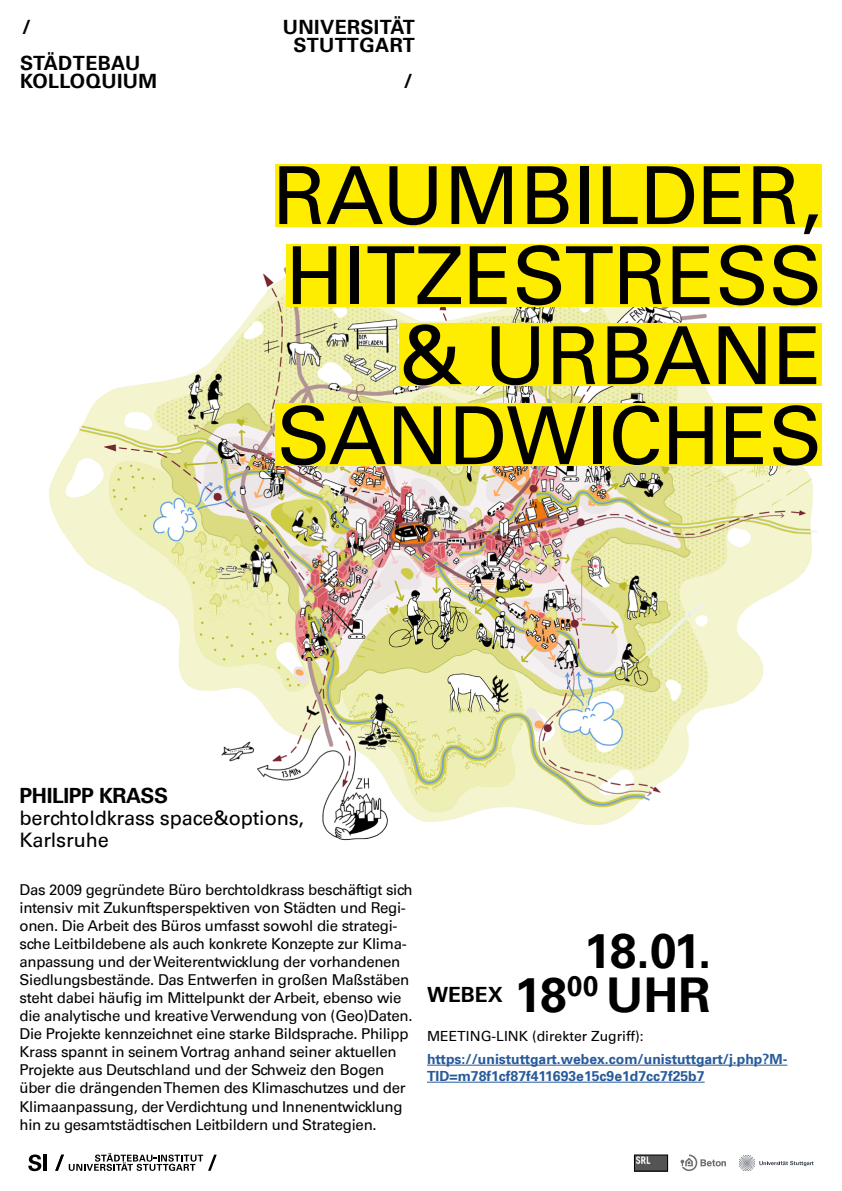
<style>
.page{position:relative;width:842px;height:1191px;background:#fff}
.page>*{position:absolute;margin:0;border:0;box-sizing:border-box;transform-origin:0 0}
.t1{font:80px/80px "Universfor Uni S55 Rm";color:#000;text-align:right}
.t2{font:48px/44px "Universfor Uni S65 Bd";letter-spacing:-.02em;color:#000;text-align:right}
.t3{font:21px "Universfor Uni S65 Bd";letter-spacing:-.02em;color:#020203}
.t4{font:21px "Universfor Uni S65 Bd";color:#000}
.t5{font:20px/22px "Universfor Uni S55 Rm";letter-spacing:-.01em;color:#020203}
.t6{font:19.7px/17.8px "Universfor Uni S65 Bd";letter-spacing:.02em;color:#020203;text-align:center}
.t7{font:15px/18px "Universfor Uni S55 Rm";letter-spacing:-.02em;color:#020203}
.t8{font:14px/17px "Universfor Uni S65 Bd";color:#275b9b}
.t9{font:14px "Universfor Uni S55 Rm";color:#000}
</style>
<div class="page">
<svg style="left:28px;top:1154px;width:13px;height:17px"></svg>
<hr style="left:44px;top:1154px;width:3px;height:16px;background:#000">
<svg style="left:55px;top:1153px;width:162px;height:17px"></svg>
<svg style="left:739px;top:1155px;width:75px;height:16px"></svg>
<img style="left:636px;top:1157px;width:30px;height:12px">
<div style="left:634px;top:1155px;width:34px;height:16px;border:1px solid #000"></div>
<svg style="left:680px;top:1154px;width:46px;height:17px"></svg>
<img style="left:49px;top:267px;width:773px;height:574px">
<div style="left:275px;top:164px;width:547px;height:62px;background:#ffed00"></div>
<div style="left:286px;top:244px;width:536px;height:62px;background:#ffed00"></div>
<div style="left:399px;top:324px;width:423px;height:62px;background:#ffed00"></div>
<div style="left:275px;top:403px;width:547px;height:62px;background:#ffed00"></div>
<hr style="left:427px;top:1064px;width:360px;height:1px;background:#275b9b">
<hr style="left:427px;top:1081px;width:278px;height:1px;background:#275b9b">
<h3 class="t6" style="left:22px;top:17px;width:10px">/</h3>
<h3 class="t6" style="left:283px;top:17px;width:134px">UNIVERSITÄT<br>STUTTGART</h3>
<h3 class="t6" style="left:20px;top:53px;width:139px;text-align:left">STÄDTEBAU<br>KOLLOQUIUM</h3>
<h3 class="t6" style="left:404px;top:71px;width:10px">/</h3>
<h1 class="t1" style="left:272px;top:152px;width:551px">RAUMBILDER,<br>HITZESTRESS &amp; URBANE<br>SANDWICHES</h1>
<h3 class="t3" style="left:20px;top:781px;width:150px">PHILIPP KRASS</h3>
<h3 class="t5" style="left:20px;top:806px;width:286px">berchtoldkrass space&amp;options,<br>Karlsruhe</h3>
<p class="t7" style="left:20px;top:880px;width:395px">Das 2009 gegründete Büro berchtoldkrass beschäftigt sich intensiv mit Zukunftsperspektiven von Städten und Regi&shy;onen. Die Arbeit des Büros umfasst sowohl die strategi&shy;sche Leitbildebene als auch konkrete Konzepte zur Klima&shy;anpassung und der Weiterentwicklung der vorhandenen Siedlungsbestände. Das Entwerfen in großen Maßstäben steht dabei häufig im Mittelpunkt der Arbeit, ebenso wie die analytische und kreative Verwendung von (Geo)Daten.<br>Die Projekte kennzeichnet eine starke Bildsprache. Philipp Krass spannt in seinem Vortrag anhand seiner aktuellen Projekte aus Deutschland und der Schweiz den Bogen über die drängenden Themen des Klimaschutzes und der Klimaanpassung, der Verdichtung und Innenentwicklung hin zu gesamtstädtischen Leitbildern und Strategien.</p>
<h2 class="t2" style="left:514px;top:927px;width:199px">18.01.<br>18<sup>00</sup> UHR</h2>
<h3 class="t4" style="left:427px;top:980px;width:77px">WEBEX</h3>
<p class="t9" style="left:427px;top:1026px;width:218px">MEETING-LINK (direkter Zugriff):</p>
<p class="t8" style="left:427px;top:1049px;width:362px">https://unistuttgart.webex.com/unistuttgart/j.php?M-<br>TID=m78f1cf87f411693e15c9e1d7cc7f25b7</p>
</div>
